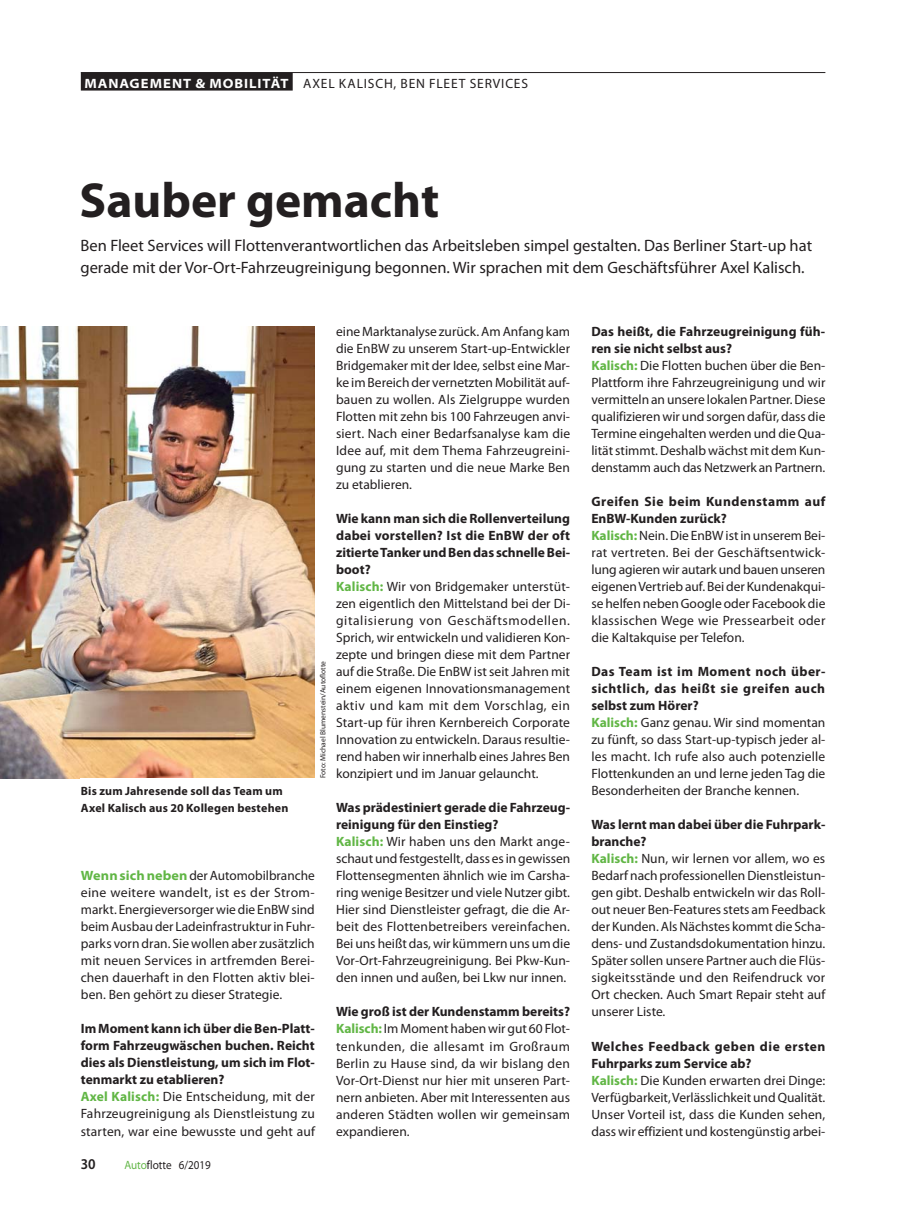
<style>
.page{position:relative;width:919px;height:1212px;background:#fff}
.page>*{position:absolute;margin:0;border:0;box-sizing:border-box;transform-origin:0 0}
.t1{font:700 49.5px "Myriad Pro";color:#231f20}
.t2{font:16.5px/22.5px "Myriad Pro";color:#231f20}
.t3{font:600 semi-condensed 15px "Myriad Pro";color:#231f20}
.t4{font:13.5px/17px "Myriad Pro";color:#231f20}
.t5{font:700 13.5px/17px "Myriad Pro";color:#231f20}
.t6{font:13.5px "Myriad Pro";letter-spacing:.06em;color:#231f20}
.t7{font:700 12px/17px "Myriad Pro";letter-spacing:.015em;color:#231f20}
.t8{font:semi-expanded 12px "Myriad Pro";color:#231f20;scale:.85 1}
.t9{font:7.5px "Myriad Pro";color:#231f20}
.s1{font-weight:700;font-stretch:semi-expanded;color:#fff}
.s2{font-weight:700;font-stretch:semi-expanded;color:#61b645}
.s3{color:#61b645}
.s4{font-weight:400}
.s5{font-weight:700}
.s6{font-weight:700;color:#61b645}
</style>
<div class="page">
<div style="left:81px;top:73px;width:212px;height:18px;background:#231f20"></div>
<hr style="left:81px;top:72px;width:744px;height:1px;background:#231f20">
<img style="left:0;top:326px;width:314px;height:452px">
<p class="t6" style="left:84px;top:78px;width:445px"><span class="s1">MANAGEMENT &amp; MOBILITÄT</span> AXEL KALISCH, BEN FLEET SERVICES</p>
<h1 class="t1" style="left:79px;top:182px;width:361px">Sauber gemacht</h1>
<p class="t2" style="left:80px;top:236px;width:733px">Ben Fleet Services will Flottenverantwortlichen das Arbeitsleben simpel gestalten. Das Berliner Start-up hat gerade mit der Vor-Ort-Fahrzeugreinigung begonnen. Wir sprachen mit dem Geschäftsführer Axel Kalisch.</p>
<p class="t7" style="left:81px;top:784px;width:209px">Bis zum Jahresende soll das Team um<br>Axel Kalisch aus 20 Kollegen bestehen</p>
<p class="t9" style="left:320px;top:778px;width:119px;rotate:-90deg">Foto: Michael Blumenstein/Autoflotte</p>
<p class="t4" style="left:81px;top:869px;width:235px;text-align:justify"><span class="s2">Wenn sich neben</span> der Automobilbranche eine weitere wandelt, ist es der Strom&shy;markt. Energieversorger wie die EnBW sind beim Ausbau der Ladeinfrastruktur in Fuhr&shy;parks vorn dran. Sie wollen aber zusätzlich mit neuen Services in artfremden Berei&shy;chen dauerhaft in den Flotten aktiv blei&shy;ben. Ben gehört zu dieser Strategie.</p>
<p class="t5" style="left:81px;top:1022px;width:236px">Im Moment kann ich über die Ben-Platt&shy;form Fahrzeugwäschen buchen. Reicht dies als Dienstleistung, um sich im Flot&shy;tenmarkt zu etablieren?<br><span class="s3">Axel Kalisch:</span> <span class="s4">Die Entscheidung, mit der Fahrzeugreinigung als Dienstleistung zu starten, war eine bewusste und geht auf</span></p>
<p class="t3" style="left:81px;top:1155px;width:16px">30</p>
<p class="t8" style="left:124px;top:1158px;width:103px"><span class="s3">Auto</span>flotte 6/2019</p>
<p class="t4" style="left:336px;top:324px;width:235px;text-align:justify">eine Marktanalyse zurück. Am Anfang kam die EnBW zu unserem Start-up-Entwickler Bridgemaker mit der Idee, selbst eine Mar&shy;ke im Bereich der vernetzten Mobilität auf&shy;bauen zu wollen. Als Zielgruppe wurden Flotten mit zehn bis 100 Fahrzeugen anvi&shy;siert. Nach einer Bedarfsanalyse kam die Idee auf, mit dem Thema Fahrzeugreini&shy;gung zu starten und die neue Marke Ben zu etablieren.</p>
<p class="t4" style="left:336px;top:511px;width:235px"><span class="s5">Wie kann man sich die Rollenverteilung dabei vorstellen? Ist die EnBW der oft zitierte Tanker und Ben das schnelle Bei&shy;boot?<br></span><span class="s6">Kalisch:</span> Wir von Bridgemaker unterstüt&shy;zen eigentlich den Mittelstand bei der Di&shy;gitalisierung von Geschäftsmodellen.<br>Sprich, wir entwickeln und validieren Kon&shy;zepte und bringen diese mit dem Partner auf die Straße. Die EnBW ist seit Jahren mit einem eigenen Innovationsmanagement aktiv und kam mit dem Vorschlag, ein Start-up für ihren Kernbereich Corporate Innovation zu entwickeln. Daraus resultie&shy;rend haben wir innerhalb eines Jahres Ben konzipiert und im Januar gelauncht.</p>
<p class="t4" style="left:336px;top:801px;width:236px"><span class="s5">Was prädestiniert gerade die Fahrzeug&shy;reinigung für den Einstieg?<br></span><span class="s6">Kalisch:</span> Wir haben uns den Markt ange&shy;schaut und festgestellt, dass es in gewissen Flottensegmenten ähnlich wie im Carsha&shy;ring wenige Besitzer und viele Nutzer gibt.<br>Hier sind Dienstleister gefragt, die die Ar&shy;beit des Flottenbetreibers vereinfachen.<br>Bei uns heißt das, wir kümmern uns um die Vor-Ort-Fahrzeugreinigung. Bei Pkw-Kun&shy;den innen und außen, bei Lkw nur innen.</p>
<p class="t4" style="left:336px;top:1005px;width:235px;text-align:justify"><span class="s5">Wie groß ist der Kundenstamm bereits?<br></span><span class="s6">Kalisch:</span> Im Moment haben wir gut 60 Flot&shy;tenkunden, die allesamt im Großraum Berlin zu Hause sind, da wir bislang den Vor-Ort-Dienst nur hier mit unseren Part&shy;nern anbieten. Aber mit Interessenten aus anderen Städten wollen wir gemeinsam expandieren.</p>
<p class="t4" style="left:591px;top:324px;width:235px"><span class="s5">Das heißt, die Fahrzeugreinigung füh&shy;ren sie nicht selbst aus?<br></span><span class="s6">Kalisch:</span> Die Flotten buchen über die Ben-Plattform ihre Fahrzeugreinigung und wir vermitteln an unsere lokalen Partner. Diese qualifizieren wir und sorgen dafür, dass die Termine eingehalten werden und die Qua&shy;lität stimmt. Deshalb wächst mit dem Kun&shy;denstamm auch das Netzwerk an Partnern.</p>
<p class="t4" style="left:591px;top:494px;width:235px"><span class="s5">Greifen Sie beim Kundenstamm auf EnBW-Kunden zurück?<br></span><span class="s6">Kalisch:</span> Nein. Die EnBW ist in unserem Bei&shy;rat vertreten. Bei der Geschäftsentwick&shy;lung agieren wir autark und bauen unseren eigenen Vertrieb auf. Bei der Kundenakqui&shy;se helfen neben Google oder Facebook die klassischen Wege wie Pressearbeit oder die Kaltakquise per Telefon.</p>
<p class="t4" style="left:591px;top:665px;width:235px"><span class="s5">Das Team ist im Moment noch über&shy;sichtlich, das heißt sie greifen auch selbst zum Hörer?<br></span><span class="s6">Kalisch:</span> Ganz genau. Wir sind momentan zu fünft, so dass Start-up-typisch jeder al&shy;les macht. Ich rufe also auch potenzielle Flottenkunden an und lerne jeden Tag die Besonderheiten der Branche kennen.</p>
<p class="t4" style="left:591px;top:818px;width:235px"><span class="s5">Was lernt man dabei über die Fuhrpark&shy;branche?<br></span><span class="s6">Kalisch:</span> Nun, wir lernen vor allem, wo es Bedarf nach professionellen Dienstleistun&shy;gen gibt. Deshalb entwickeln wir das Roll&shy;out neuer Ben-Features stets am Feedback der Kunden. Als Nächstes kommt die Scha&shy;dens- und Zustandsdokumentation hinzu.<br>Später sollen unsere Partner auch die Flüs&shy;sigkeitsstände und den Reifendruck vor Ort checken. Auch Smart Repair steht auf unserer Liste.</p>
<p class="t4" style="left:591px;top:1039px;width:235px"><span class="s5">Welches Feedback geben die ersten Fuhrparks zum Service ab?<br></span><span class="s6">Kalisch:</span> Die Kunden erwarten drei Dinge:<br>Verfügbarkeit, Verlässlichkeit und Qualität.<br>Unser Vorteil ist, dass die Kunden sehen, dass wir effizient und kostengünstig arbei-</p>
</div>
